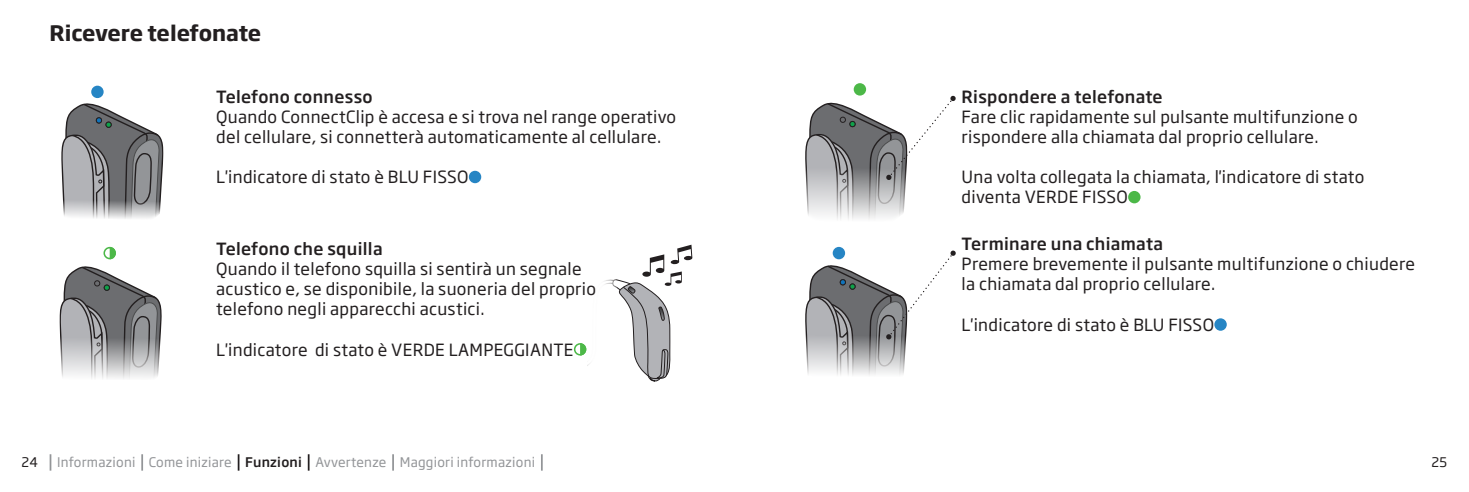
<style>
.page{position:relative;width:1469px;height:492px;background:#fff}
.page>*{position:absolute;margin:0;border:0;box-sizing:border-box;transform-origin:0 0}
.t1{font:700 21px "Soho Gothic Pro";letter-spacing:-.015em;color:#231f20}
.t2{font:16.62px/20.1px "Soho Gothic Pro";letter-spacing:.02em;color:#231f20}
.t3{font:500 16.62px "Soho Gothic Pro";letter-spacing:.02em;color:#231f20}
.t4{font:13.12px "Soho Gothic Pro";letter-spacing:.02em;color:#939598}
.t5{font:13.12px "Soho Gothic Pro";color:#231f20}
.s1{font-weight:500;color:#231f20}
</style>
<div class="page">
<svg style="left:61px;top:103px;width:102px;height:116px"></svg>
<div style="left:105px;top:121px;width:7px;height:7px;border:1px solid #231f20;border-radius:2px"></div>
<svg style="left:59px;top:266px;width:103px;height:113px"></svg>
<div style="left:103px;top:246px;width:13px;height:13px;border:2px solid #4cb848;border-radius:50%"></div>
<svg style="left:108px;top:246px;width:8px;height:14px"></svg>
<div style="left:853px;top:83px;width:13px;height:12px;background:#4cb848;border-radius:50%"></div>
<svg style="left:832px;top:246px;width:13px;height:13px"></svg>
<svg style="left:805px;top:95px;width:151px;height:124px"></svg>
<svg style="left:805px;top:250px;width:151px;height:125px"></svg>
<div style="left:91px;top:86px;width:13px;height:12px;background:#2685c4;border-radius:50%"></div>
<svg style="left:50px;top:454px;width:1px;height:16px"></svg>
<svg style="left:141px;top:454px;width:2px;height:16px"></svg>
<svg style="left:238px;top:454px;width:1px;height:16px"></svg>
<svg style="left:308px;top:454px;width:1px;height:16px"></svg>
<svg style="left:392px;top:454px;width:2px;height:16px"></svg>
<svg style="left:541px;top:454px;width:1px;height:16px"></svg>
<div style="left:469px;top:170px;width:12px;height:13px;background:#2685c4;border-radius:50%"></div>
<svg style="left:573px;top:244px;width:119px;height:138px"></svg>
<div style="left:1128px;top:191px;width:12px;height:12px;background:#4cb848;border-radius:50%"></div>
<div style="left:1214px;top:318px;width:12px;height:12px;background:#2685c4;border-radius:50%"></div>
<p class="t1" style="left:50px;top:17px;width:213px">Ricevere telefonate</p>
<p class="t3" style="left:216px;top:83px;width:158px">Telefono connesso</p>
<p class="t2" style="left:216px;top:105px;width:461px">Quando ConnectClip è accesa e si trova nel range operativo del cellulare, si connetterà automaticamente al cellulare.</p>
<p class="t2" style="left:216px;top:166px;width:254px">L'indicatore di stato è BLU FISSO</p>
<p class="t3" style="left:216px;top:235px;width:168px">Telefono che squilla</p>
<p class="t2" style="left:216px;top:257px;width:381px">Quando il telefono squilla si sentirà un segnale acustico e, se disponibile, la suoneria del proprio telefono negli apparecchi acustici.</p>
<p class="t2" style="left:216px;top:338px;width:359px">L'indicatore di stato è VERDE LAMPEGGIANTE</p>
<p class="t3" style="left:961px;top:83px;width:203px">Rispondere a telefonate</p>
<p class="t2" style="left:961px;top:105px;width:398px">Fare clic rapidamente sul pulsante multifunzione o rispondere alla chiamata dal proprio cellulare.</p>
<p class="t2" style="left:961px;top:166px;width:404px">Una volta collegata la chiamata, l'indicatore di stato diventa VERDE FISSO</p>
<p class="t3" style="left:961px;top:230px;width:203px">Terminare una chiamata</p>
<p class="t2" style="left:961px;top:253px;width:455px">Premere brevemente il pulsante multifunzione o chiudere la chiamata dal proprio cellulare.</p>
<p class="t2" style="left:961px;top:313px;width:254px">L'indicatore di stato è BLU FISSO</p>
<p class="t5" style="left:21px;top:451px;width:18px">24</p>
<p class="t4" style="left:57px;top:451px;width:479px">Informazioni Come iniziare <span class="s1">Funzioni</span> Avvertenze Maggiori informazioni</p>
<p class="t5" style="left:1431px;top:451px;width:17px">25</p>
</div>
